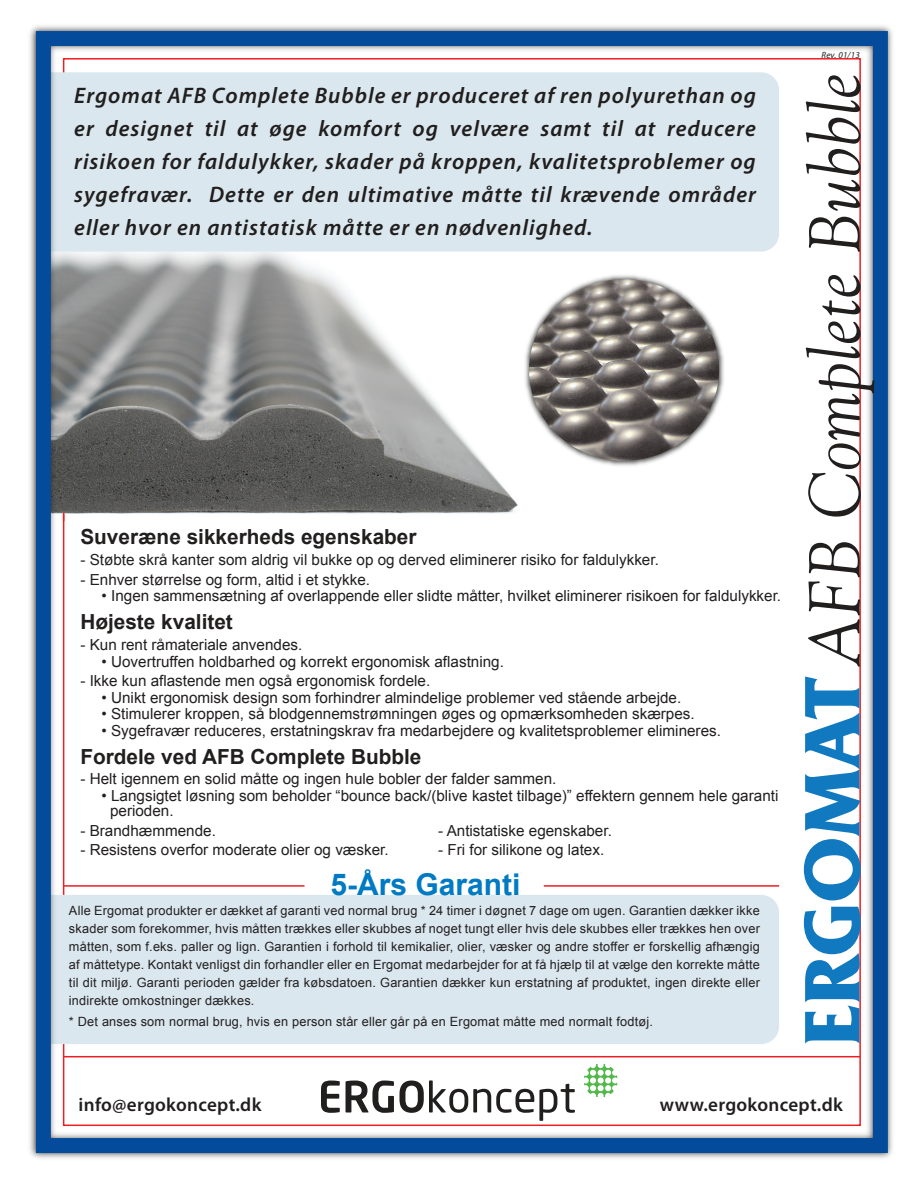
<style>
.page{position:relative;width:918px;height:1188px;background:#fff}
.page>*{position:absolute;margin:0;border:0;box-sizing:border-box;transform-origin:0 0}
.t1{font:italic 72.45px "Goudy Old Style BT";letter-spacing:.02em;color:#211e1e;scale:.92 1}
.t2{font:700 30px "Arial";color:#007ac2}
.t3{font:italic 600 22.5px/33px "Myriad Pro";letter-spacing:.045em;color:#211e1e;text-align:justify}
.t4{font:700 20.85px "Arial";color:#211e1e}
.t5{font:600 19.05px "Myriad Pro";letter-spacing:.015em;color:#211e1e}
.t6{font:15.3px/15px "Arial";color:#211e1e}
.t7{font:12.75px/18px "Arial";letter-spacing:.015em;color:#231f20;text-align:justify}
.t8{font:italic 9px "Myriad Pro";letter-spacing:.02em;color:#231f20}
.s1{font-family:"Friz Quadrata IT Cby BT";font-weight:700;font-style:normal;font-size:79.95px;color:#1079bf}
</style>
<div class="page">
<img style="left:29px;top:25px;width:864px;height:1134px">
<div style="left:36px;top:31px;width:852px;height:1122px;border:15px solid #044c9b"></div>
<hr style="left:544px;top:885px;width:235px;height:2px;background:#ee1d23">
<hr style="left:64px;top:885px;width:241px;height:2px;background:#ee1d23">
<svg style="left:584px;top:1064px;width:33px;height:33px"></svg>
<svg style="left:321px;top:1080px;width:254px;height:41px"></svg>
<p class="t3" style="left:74px;top:78px;width:683px">Ergomat AFB Complete Bubble er produceret af ren polyurethan og er designet til at øge komfort og velvære samt til at reducere risikoen for faldulykker, skader på kroppen, kvalitetsproblemer og sygefravær. Dette er den ultimative måtte til krævende områder eller hvor en antistatisk måtte er en nødvenlighed.</p>
<h3 class="t4" style="left:80px;top:523px;width:338px">Suveræne sikkerheds egenskaber</h3>
<p class="t6" style="left:80px;top:553px;width:580px">- Støbte skrå kanter som aldrig vil bukke op og derved eliminerer risiko for faldulykker.</p>
<p class="t6" style="left:80px;top:572px;width:291px">- Enhver størrelse og form, altid i et stykke.</p>
<p class="t6" style="left:102px;top:589px;width:681px">• Ingen sammensætning af overlappende eller slidte måtter, hvilket eliminerer risikoen for faldulykker.</p>
<h3 class="t4" style="left:80px;top:608px;width:154px">Højeste kvalitet</h3>
<p class="t6" style="left:80px;top:637px;width:223px">- Kun rent råmateriale anvendes.</p>
<p class="t6" style="left:102px;top:654px;width:404px">• Uovertruffen holdbarhed og korrekt ergonomisk aflastning.</p>
<p class="t6" style="left:80px;top:673px;width:351px">- Ikke kun aflastende men også ergonomisk fordele.</p>
<p class="t6" style="left:102px;top:690px;width:581px">• Unikt ergonomisk design som forhindrer almindelige problemer ved stående arbejde.</p>
<p class="t6" style="left:102px;top:707px;width:595px">• Stimulerer kroppen, så blodgennemstrømningen øges og opmærksomheden skærpes.</p>
<p class="t6" style="left:102px;top:723px;width:621px">• Sygefravær reduceres, erstatningskrav fra medarbejdere og kvalitetsproblemer elimineres.</p>
<h3 class="t4" style="left:80px;top:742px;width:343px">Fordele ved AFB Complete Bubble</h3>
<p class="t6" style="left:80px;top:772px;width:478px">- Helt igennem en solid måtte og ingen hule bobler der falder sammen.</p>
<p class="t6" style="left:110px;top:788px;width:670px;text-indent:-8px">• Langsigtet løsning som beholder “bounce back/(blive kastet tilbage)” effektern gennem hele garanti perioden.</p>
<p class="t6" style="left:80px;top:823px;width:137px">- Brandhæmmende.</p>
<p class="t6" style="left:80px;top:842px;width:310px">- Resistens overfor moderate olier og væsker.</p>
<p class="t6" style="left:438px;top:823px;width:175px">- Antistatiske egenskaber.</p>
<p class="t6" style="left:438px;top:842px;width:168px">- Fri for silikone og latex.</p>
<h2 class="t2" style="left:331px;top:864px;width:192px">5-Års Garanti</h2>
<p class="t7" style="left:69px;top:902px;width:692px">Alle Ergomat produkter er dækket af garanti ved normal brug * 24 timer i døgnet 7 dage om ugen. Garantien dækker ikke skader som forekommer, hvis måtten trækkes eller skubbes af noget tungt eller hvis dele skubbes eller trækkes hen over måtten, som f.eks. paller og lign. Garantien i forhold til kemikalier, olier, væsker og andre stoffer er forskellig afhængig af måttetype. Kontakt venligst din forhandler eller en Ergomat medarbejder for at få hjælp til at vælge den korrekte måtte til dit miljø. Garanti perioden gælder fra købsdatoen. Garantien dækker kun erstatning af produktet, ingen direkte eller indirekte omkostninger dækkes.</p>
<p class="t7" style="left:69px;top:1013px;width:586px">* Det anses som normal brug, hvis en person står eller går på en Ergomat måtte med normalt fodtøj.</p>
<p class="t8" style="left:821px;top:49px;width:40px">Rev. 01/13</p>
<h1 class="t1" style="left:790px;top:1047px;width:1061px;rotate:-90deg"><span class="s1">ERGOMAT</span>AFB Complete Bubble</h1>
<p class="t5" style="left:79px;top:1093px;width:184px">info@ergokoncept.dk</p>
<p class="t5" style="left:660px;top:1093px;width:184px">www.ergokoncept.dk</p>
</div>
